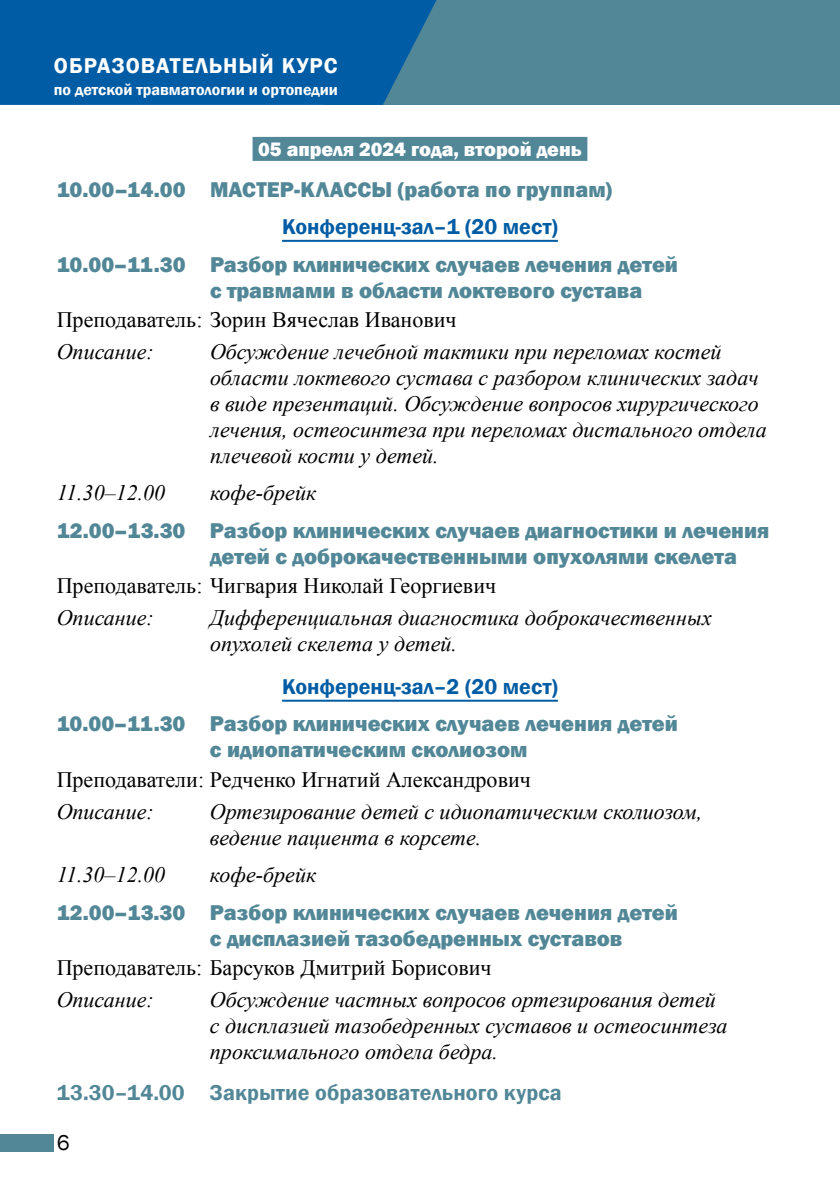
<style>
.page{position:relative;width:840px;height:1191px;background:#fff}
.page>*{position:absolute;margin:0;border:0;box-sizing:border-box;transform-origin:0 0}
.t1{font:italic 22px/26px "Times New Roman";color:#000}
.t2{font:800 22px/26px "Franklin Gothic";color:#528797}
.t3{font:22px "Times New Roman";color:#000}
.t4{font:600 22px "Franklin Gothic";color:#005ca4}
.t5{font:600 22px "Franklin Gothic";letter-spacing:.01em;color:#528797}
.t6{font:600 22px "Franklin Gothic";letter-spacing:.05em;color:#fff}
.t7{font:22px "Franklin Gothic";color:#000}
.t8{font:800 20px "Franklin Gothic";color:#fff}
.t9{font:600 16px "Franklin Gothic";color:#fff}
</style>
<div class="page">
<div style="left:0;top:1134px;width:54px;height:17px;background:#528797"></div>
<div style="left:436px;top:0;width:403px;height:105px;background:#528797"></div>
<div style="left:0;top:0;width:436px;height:105px;background:#005ca4"></div>
<div style="left:252px;top:137px;width:335px;height:24px;background:#528797"></div>
<hr style="left:282px;top:240px;width:275px;height:2px;background:#005ca4">
<hr style="left:282px;top:699px;width:275px;height:2px;background:#005ca4">
<p class="t6" style="left:54px;top:53px;width:285px">Образовательный курс</p>
<p class="t9" style="left:54px;top:80px;width:285px">по детской травматологии и ортопедии</p>
<p class="t8" style="left:258px;top:136px;width:325px">05 апреля 2024 года, второй день</p>
<p class="t2" style="left:57px;top:176px;width:304px">10.00–14.00 Мастер-классы</p>
<p class="t2" style="left:397px;top:176px;width:215px">(работа по группам)</p>
<p class="t4" style="left:282px;top:213px;width:277px">Конференц-зал–1 (20 мест)</p>
<p class="t2" style="left:210px;top:251px;width:469px;text-indent:-153px">10.00–11.30 Разбор клинических случаев лечения детей с травмами в области локтевого сустава</p>
<p class="t3" style="left:57px;top:304px;width:401px">Преподаватель: Зорин Вячеслав Иванович</p>
<p class="t1" style="left:57px;top:338px;width:99px">Описание:</p>
<p class="t1" style="left:210px;top:338px;width:558px">Обсуждение лечебной тактики при переломах костей области локтевого сустава с разбором клинических задач в виде презентаций. Обсуждение вопросов хирургического лечения, остеосинтеза при переломах дистального отдела плечевой кости у детей.</p>
<p class="t1" style="left:57px;top:479px;width:110px">11.30–12.00</p>
<p class="t1" style="left:210px;top:479px;width:108px">кофе-брейк</p>
<p class="t2" style="left:210px;top:517px;width:560px;text-indent:-153px">12.00–13.30 Разбор клинических случаев диагностики и лечения детей с доброкачественными опухолями скелета</p>
<p class="t3" style="left:57px;top:570px;width:440px">Преподаватель: Чигвария Николай Георгиевич</p>
<p class="t1" style="left:57px;top:604px;width:99px">Описание:</p>
<p class="t1" style="left:210px;top:604px;width:503px">Дифференциальная диагностика доброкачественных опухолей скелета у детей.</p>
<p class="t4" style="left:282px;top:673px;width:277px">Конференц-зал–2 (20 мест)</p>
<p class="t2" style="left:57px;top:711px;width:622px;text-align:center">10.00–11.30 Разбор клинических случаев лечения детей с идиопатическим сколиозом</p>
<p class="t3" style="left:57px;top:764px;width:475px">Преподаватели: Редченко Игнатий Александрович</p>
<p class="t1" style="left:57px;top:798px;width:99px">Описание:</p>
<p class="t1" style="left:210px;top:798px;width:493px">Ортезирование детей с идиопатическим сколиозом, ведение пациента в корсете.</p>
<p class="t1" style="left:57px;top:861px;width:110px">11.30–12.00</p>
<p class="t1" style="left:210px;top:861px;width:108px">кофе-брейк</p>
<p class="t2" style="left:210px;top:899px;width:469px;text-indent:-153px">12.00–13.30 Разбор клинических случаев лечения детей с дисплазией тазобедренных суставов</p>
<p class="t3" style="left:57px;top:952px;width:436px">Преподаватель: Барсуков Дмитрий Борисович</p>
<p class="t1" style="left:57px;top:986px;width:99px">Описание:</p>
<p class="t1" style="left:210px;top:986px;width:519px">Обсуждение частных вопросов ортезирования детей с дисплазией тазобедренных суставов и остеосинтеза проксимального отдела бедра.</p>
<p class="t5" style="left:57px;top:1079px;width:506px">13.30–14.00 Закрытие образовательного курса</p>
<p class="t7" style="left:57px;top:1129px;width:14px">6</p>
</div>
